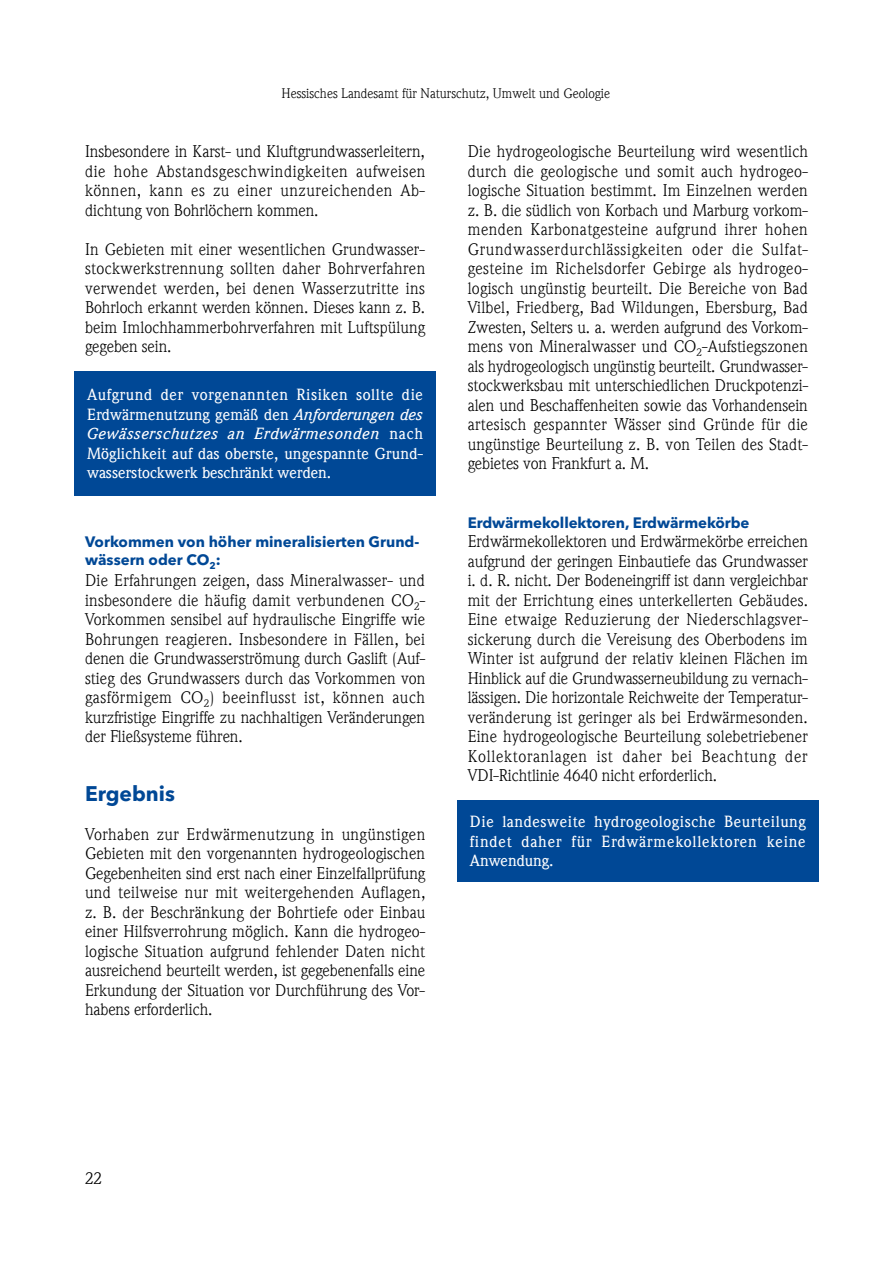
<style>
.page{position:relative;width:893px;height:1263px;background:#fff}
.page>*{position:absolute;margin:0;border:0;box-sizing:border-box;transform-origin:0 0}
.t1{font:700 21px "Avenir Next LT Pro";color:#004896}
.t2{font:16.5px/19.5px "ITC Weidemann Com";letter-spacing:-.005em;color:#000;text-align:justify}
.t3{font:500 15.75px/19.5px "ITC Weidemann Com";letter-spacing:.01em;color:#fff;text-align:justify}
.t4{font:700 15px/18px "Avenir Next LT Pro";color:#004896}
.t5{font:13.5px "ITC Weidemann Com";color:#000}
.s1{font-style:italic}
</style>
<div class="page">
<div style="left:74px;top:372px;width:362px;height:124px;background:#004896"></div>
<div style="left:457px;top:801px;width:362px;height:81px;background:#004896"></div>
<p class="t5" style="left:281px;top:86px;width:330px">Hessisches Landesamt für Naturschutz, Umwelt und Geologie</p>
<p class="t2" style="left:85px;top:142px;width:342px">Insbesondere in Karst- und Kluftgrundwasserleitern, die hohe Abstandsgeschwindigkeiten aufweisen können, kann es zu einer unzureichenden Ab&shy;dichtung von Bohrlöchern kommen.</p>
<p class="t2" style="left:85px;top:239px;width:342px">In Gebieten mit einer wesentlichen Grundwasser&shy;stockwerkstrennung sollten daher Bohrverfahren verwendet werden, bei denen Wasserzutritte ins Bohrloch erkannt werden können. Dieses kann z. B. beim Imlochhammerbohrverfahren mit Luftspülung gegeben sein.</p>
<p class="t3" style="left:87px;top:386px;width:337px">Aufgrund der vorgenannten Risiken sollte die Erdwärmenutzung gemäß den <span class="s1">Anforderungen des Gewässerschutzes an Erdwärmesonden</span> nach Möglichkeit auf das oberste, ungespannte Grund&shy;wasserstockwerk beschränkt werden.</p>
<p class="t4" style="left:85px;top:533px;width:336px">Vorkommen von höher mineralisierten Grund&shy;wässern oder CO<sub>2</sub>:</p>
<p class="t2" style="left:85px;top:571px;width:342px">Die Erfahrungen zeigen, dass Mineralwasser- und insbesondere die häufig damit verbundenen CO<sub>2</sub>- Vorkommen sensibel auf hydraulische Eingriffe wie Bohrungen reagieren. Insbesondere in Fällen, bei denen die Grundwasserströmung durch Gaslift (Auf&shy;stieg des Grundwassers durch das Vorkommen von gasförmigem CO<sub>2</sub>) beeinflusst ist, können auch kurzfristige Eingriffe zu nachhaltigen Veränderungen der Fließsysteme führen.</p>
<p class="t1" style="left:85px;top:780px;width:91px">Ergebnis</p>
<p class="t2" style="left:85px;top:824px;width:342px">Vorhaben zur Erdwärmenutzung in ungünstigen Gebieten mit den vorgenannten hydrogeologischen Gegebenheiten sind erst nach einer Einzelfallprüfung und teilweise nur mit weitergehenden Auflagen, z. B. der Beschränkung der Bohrtiefe oder Einbau einer Hilfsverrohrung möglich. Kann die hydrogeo&shy;logische Situation aufgrund fehlender Daten nicht ausreichend beurteilt werden, ist gegebenenfalls eine Erkundung der Situation vor Durchführung des Vor&shy;habens erforderlich.</p>
<p class="t2" style="left:468px;top:142px;width:342px">Die hydrogeologische Beurteilung wird wesentlich durch die geologische und somit auch hydrogeo&shy;logische Situation bestimmt. Im Einzelnen werden z. B. die südlich von Korbach und Marburg vorkom&shy;menden Karbonatgesteine aufgrund ihrer hohen Grundwasserdurchlässigkeiten oder die Sulfat&shy;gesteine im Richelsdorfer Gebirge als hydrogeo&shy;logisch ungünstig beurteilt. Die Bereiche von Bad Vilbel, Friedberg, Bad Wildungen, Ebersburg, Bad Zwesten, Selters u. a. werden aufgrund des Vorkom&shy;mens von Mineralwasser und CO<sub>2</sub>-Aufstiegszonen als hydrogeologisch ungünstig beurteilt. Grundwasser&shy;stockwerksbau mit unterschiedlichen Druckpotenzi&shy;alen und Beschaffenheiten sowie das Vorhandensein artesisch gespannter Wässer sind Gründe für die ungünstige Beurteilung z. B. von Teilen des Stadt&shy;gebietes von Frankfurt a. M.</p>
<p class="t4" style="left:468px;top:513px;width:283px">Erdwärmekollektoren, Erdwärmekörbe</p>
<p class="t2" style="left:468px;top:532px;width:342px">Erdwärmekollektoren und Erdwärmekörbe erreichen aufgrund der geringen Einbautiefe das Grundwasser i. d. R. nicht. Der Bodeneingriff ist dann vergleichbar mit der Errichtung eines unterkellerten Gebäudes.<br>Eine etwaige Reduzierung der Niederschlagsver&shy;sickerung durch die Vereisung des Oberbodens im Winter ist aufgrund der relativ kleinen Flächen im Hinblick auf die Grundwasserneubildung zu vernach&shy;lässigen. Die horizontale Reichweite der Temperatur&shy;veränderung ist geringer als bei Erdwärmesonden.<br>Eine hydrogeologische Beurteilung solebetriebener Kollektoranlagen ist daher bei Beachtung der VDI-Richtlinie 4640 nicht erforderlich.</p>
<p class="t3" style="left:470px;top:812px;width:337px">Die landesweite hydrogeologische Beurteilung findet daher für Erdwärmekollektoren keine Anwendung.</p>
<p class="t2" style="left:85px;top:1169px;width:19px">22</p>
</div>
